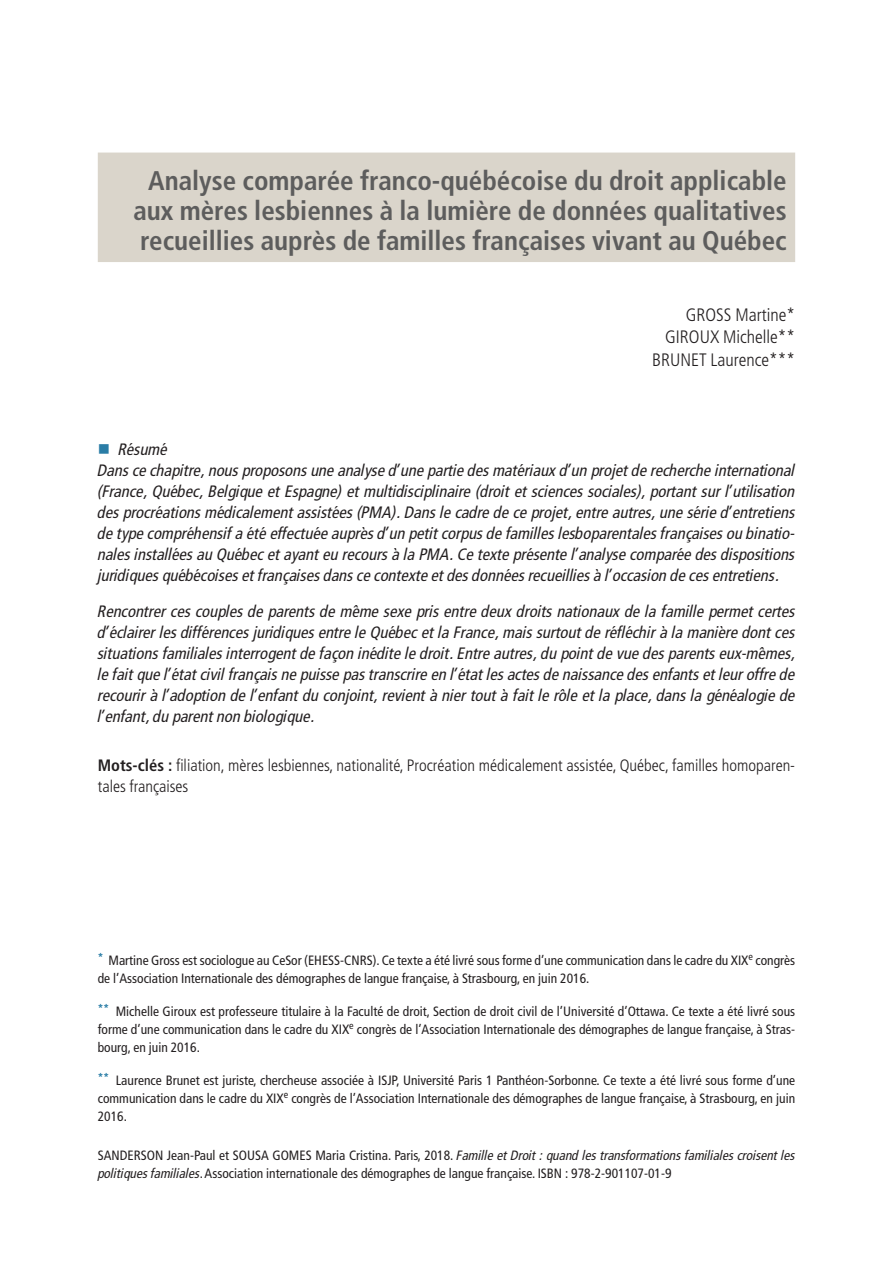
<style>
.page{position:relative;width:893px;height:1263px;background:#fff}
.page>*{position:absolute;margin:0;border:0;box-sizing:border-box;transform-origin:0 0}
.Chap_Titre_3_lignes{font:700 condensed 27px/30px "Frutiger LT Std";color:#5d5d5d;text-align:center}
.Chap_Auteur{font:300 condensed 18px/22.5px "Frutiger LT Std";color:#231f20;text-align:right}
.Résumé_suite{font:italic condensed 16.5px/21px "Frutiger LT Std";color:#231f20;text-align:justify}
.Mots-clés{font:300 condensed 16.5px/21px "Frutiger LT Std";color:#231f20}
.Note_de_bas_de_page{font:condensed 13.5px/18px "Frutiger LT Std";color:#231f20}
.s1{font-weight:700}
.s2{font-style:inherit}
.s3{font-style:italic}
</style>
<div class="page">
<div style="left:98px;top:153px;width:697px;height:109px;background:#dad5cb"></div>
<p class="Chap_Titre_3_lignes" style="left:133px;top:166px;width:655px">Analyse comparée franco-québécoise du droit applicable aux mères lesbiennes à la lumière de données qualitatives recueillies auprès de familles françaises vivant au Québec</p>
<p class="Chap_Auteur" style="left:652px;top:304px;width:144px">GROSS Martine*<br>GIROUX Michelle**<br>BRUNET Laurence***</p>
<p class="Résumé_suite" style="left:118px;top:439px;width:51px">Résumé</p>
<p class="Résumé_suite" style="left:98px;top:460px;width:699px">Dans ce chapitre, nous proposons une analyse d’une partie des matériaux d’un projet de recherche international (France, Québec, Belgique et Espagne) et multidisciplinaire (droit et sciences sociales), portant sur l’utilisation des procréations médicalement assistées (PMA). Dans le cadre de ce projet, entre autres, une série d’entretiens de type compréhensif a été effectuée auprès d’un petit corpus de familles lesboparentales françaises ou binatio&shy;nales installées au Québec et ayant eu recours à la PMA. Ce texte présente l’analyse comparée des dispositions juridiques québécoises et françaises dans ce contexte et des données recueillies à l’occasion de ces entretiens.</p>
<p class="Résumé_suite" style="left:98px;top:601px;width:699px">Rencontrer ces couples de parents de même sexe pris entre deux droits nationaux de la famille permet certes d’éclairer les différences juridiques entre le Québec et la France, mais surtout de réfléchir à la manière dont ces situations familiales interrogent de façon inédite le droit. Entre autres, du point de vue des parents eux-mêmes, le fait que l’état civil français ne puisse pas transcrire en l’état les actes de naissance des enfants et leur offre de recourir à l’adoption de l’enfant du conjoint, revient à nier tout à fait le rôle et la place, dans la généalogie de l’enfant, du parent non biologique.</p>
<p class="Mots-clés" style="left:98px;top:755px;width:699px"><span class="s1">Mots-clés :</span> filiation, mères lesbiennes, nationalité, Procréation médicalement assistée, Québec, familles homoparen&shy;tales françaises</p>
<p class="Note_de_bas_de_page" style="left:98px;top:951px;width:699px"><sup>*</sup> Martine Gross est sociologue au CeSor (EHESS-CNRS). Ce texte a été livré sous forme d’une communication dans le cadre du <span class="s2">XIX</span><sup>e</sup> congrès de l’Association Internationale des démographes de langue française, à Strasbourg, en juin 2016.</p>
<p class="Note_de_bas_de_page" style="left:98px;top:1002px;width:699px;text-align:justify"><sup>**</sup> Michelle Giroux est professeure titulaire à la Faculté de droit, Section de droit civil de l’Université d’Ottawa. Ce texte a été livré sous forme d’une communication dans le cadre du XIX<sup>e</sup> congrès de l’Association Internationale des démographes de langue française, à Stras&shy;bourg, en juin 2016.</p>
<p class="Note_de_bas_de_page" style="left:98px;top:1071px;width:699px;text-align:justify"><sup>**</sup> Laurence Brunet est juriste, chercheuse associée à ISJP, Université Paris 1 Panthéon-Sorbonne. Ce texte a été livré sous forme d’une communication dans le cadre du XIX<sup>e</sup> congrès de l’Association Internationale des démographes de langue française, à Strasbourg, en juin 2016.</p>
<p class="Note_de_bas_de_page" style="left:98px;top:1146px;width:699px">SANDERSON Jean-Paul et SOUSA GOMES Maria Cristina. Paris, 2018. <span class="s3">Famille et Droit : quand les transformations familiales croisent les politiques familiales</span>. Association internationale des démographes de langue française. ISBN : 978-2-901107-01-9</p>
</div>
